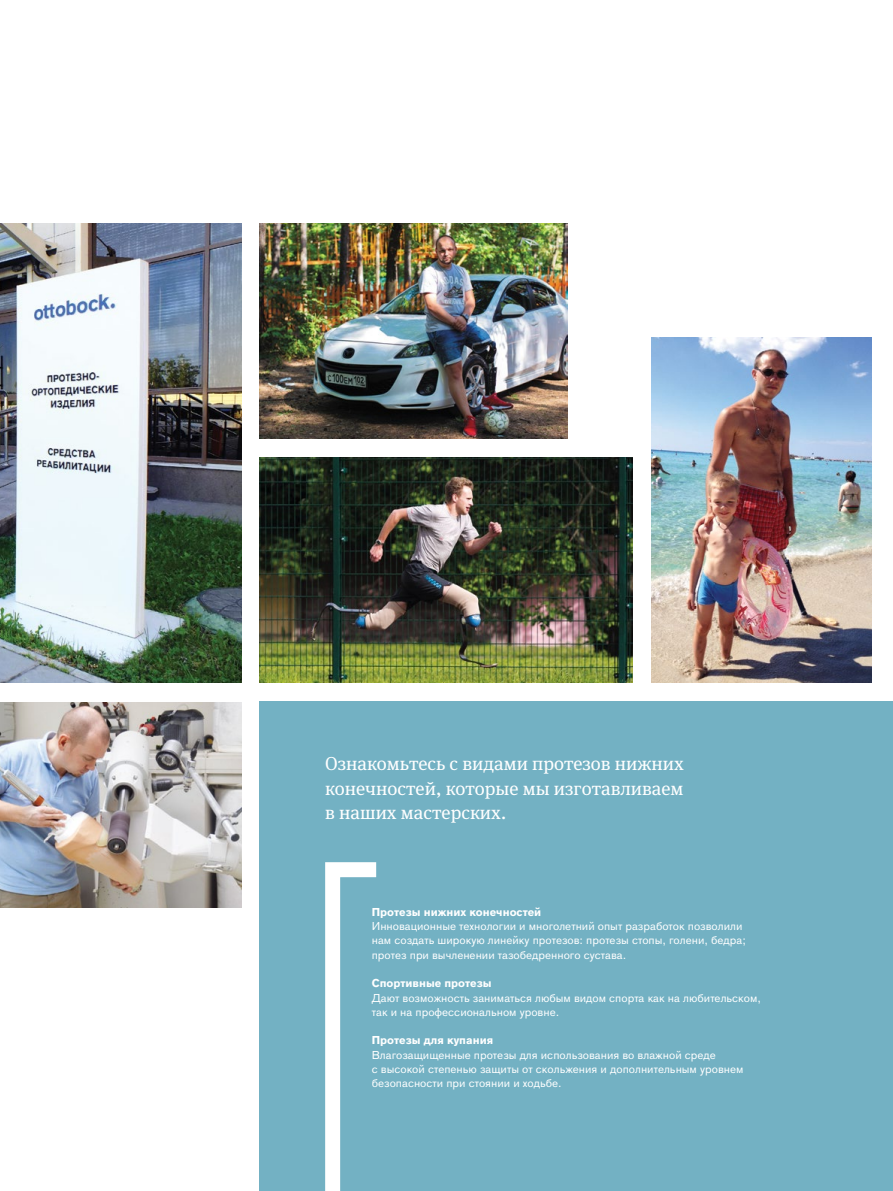
<style>
.page{position:relative;width:893px;height:1191px;background:#fff}
.page>*{position:absolute;margin:0;border:0;box-sizing:border-box;transform-origin:0 0}
.t1{font:18.75px/24.8px "OBO Serif";color:#fff;text-align:justify}
.t2{font:11.25px/14.2px "OBO Sans";color:#fff}
.t3{font:700 11.25px "OBO Sans";color:#fff}
</style>
<div class="page">
<div style="left:260px;top:701px;width:633px;height:490px;background:#73b1c3"></div>
<img style="left:0;top:223px;width:241px;height:460px">
<img style="left:0;top:702px;width:241px;height:206px">
<img style="left:260px;top:223px;width:308px;height:216px">
<img style="left:260px;top:458px;width:373px;height:225px">
<img style="left:652px;top:338px;width:220px;height:345px">
<svg style="left:325px;top:862px;width:52px;height:329px"></svg>
<h1 class="t1" style="left:325px;top:751px;width:360px">Ознакомьтесь с видами протезов нижних конечностей, которые мы изготавливаем в наших мастерских.</h1>
<p class="t3" style="left:372px;top:905px;width:171px">Протезы нижних конечностей</p>
<p class="t2" style="left:372px;top:919px;width:376px">Инновационные технологии и многолетний опыт разработок позволили нам создать широкую линейку протезов: протезы стопы, голени, бедра; протез при вычленении тазобедренного сустава.</p>
<p class="t3" style="left:372px;top:976px;width:121px">Спортивные протезы</p>
<p class="t2" style="left:372px;top:990px;width:391px">Дают возможность заниматься любым видом спорта как на любительском, так и на профессиональном уровне.</p>
<p class="t3" style="left:372px;top:1033px;width:123px">Протезы для купания</p>
<p class="t2" style="left:372px;top:1047px;width:373px">Влагозащищенные протезы для использования во влажной среде<br>с высокой степенью защиты от скольжения и дополнительным уровнем безопасности при стоянии и ходьбе.</p>
</div>
